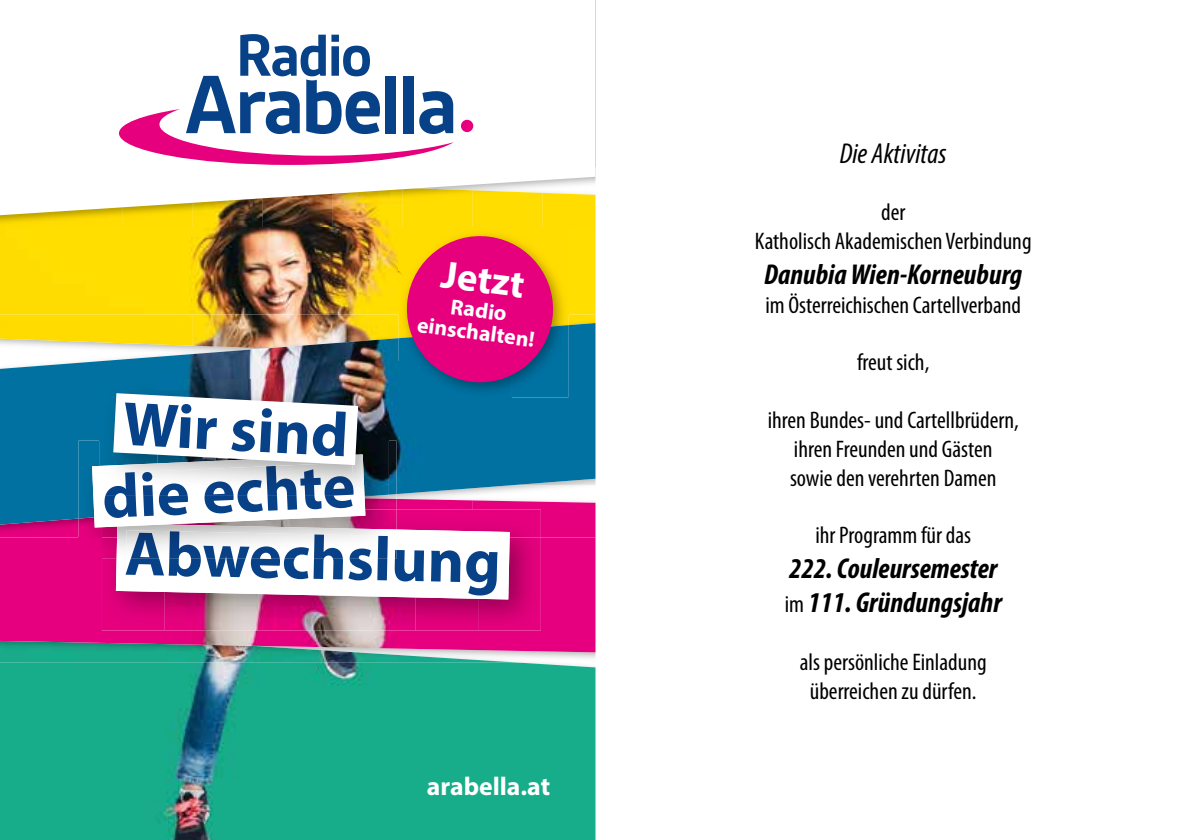
<style>
.page{position:relative;width:1191px;height:840px;background:#fff}
.page>*{position:absolute;margin:0;border:0;box-sizing:border-box;transform-origin:0 0}
.t1{font:700 62.6px "Myriad Pro";color:#074188}
.t2{font:700 38.8px "Myriad Pro";color:#fff}
.t3{font:italic 700 condensed 28.8px/34.6px "Myriad Pro";color:#000}
.t4{font:italic condensed 28.8px "Myriad Pro";color:#000}
.t5{font:700 25.8px "Myriad Pro";color:#fff}
.t6{font:condensed 24px/28.8px "Myriad Pro";color:#000;text-align:center}
.t7{font:700 21.8px/22.4px "Myriad Pro";color:#fff;text-align:center}
.s1{font-weight:400;font-style:normal;font-size:24px}
</style>
<div class="page">
<img style="left:0;top:662px;width:595px;height:177px">
<img style="left:0;top:227px;width:595px;height:87px">
<img style="left:0;top:652px;width:248px;height:10px">
<img style="left:248px;top:652px;width:265px;height:10px">
<img style="left:0;top:537px;width:595px;height:115px">
<img style="left:0;top:314px;width:193px;height:9px">
<img style="left:193px;top:314px;width:206px;height:9px">
<img style="left:568px;top:314px;width:27px;height:9px">
<img style="left:0;top:524px;width:79px;height:13px">
<img style="left:541px;top:524px;width:54px;height:13px">
<img style="left:0;top:323px;width:595px;height:201px">
<img style="left:0;top:215px;width:53px;height:12px">
<img style="left:53px;top:215px;width:70px;height:12px">
<img style="left:123px;top:215px;width:70px;height:12px">
<img style="left:193px;top:215px;width:70px;height:12px">
<img style="left:263px;top:215px;width:70px;height:12px">
<img style="left:333px;top:215px;width:69px;height:12px">
<img style="left:402px;top:215px;width:70px;height:12px">
<img style="left:472px;top:215px;width:70px;height:12px">
<img style="left:542px;top:215px;width:53px;height:12px">
<svg style="left:4px;top:103px;width:591px;height:112px"></svg>
<img style="left:102px;top:599px;width:63px;height:31px">
<img style="left:478px;top:537px;width:63px;height:93px">
<img style="left:165px;top:599px;width:125px;height:31px">
<img style="left:290px;top:599px;width:125px;height:31px">
<img style="left:415px;top:599px;width:63px;height:31px">
<img style="left:510px;top:509px;width:31px;height:28px">
<img style="left:79px;top:518px;width:13px;height:40px">
<img style="left:79px;top:440px;width:13px;height:78px">
<img style="left:100px;top:379px;width:289px;height:14px">
<svg style="left:92px;top:393px;width:418px;height:206px"></svg>
<img style="left:399px;top:228px;width:169px;height:101px">
<img style="left:399px;top:329px;width:113px;height:68px">
<img style="left:512px;top:325px;width:56px;height:72px">
<svg style="left:402px;top:231px;width:155px;height:156px;background:#c8326b"></svg>
<div style="left:461px;top:120px;width:12px;height:12px;background:#e6007d;border-radius:50%"></div>
<svg style="left:119px;top:34px;width:334px;height:131px"></svg>
<h1 class="t1" style="left:125px;top:382px;width:227px;rotate:3deg">Wir sind</h1>
<h1 class="t1" style="left:100px;top:457px;width:255px;rotate:-3deg">die echte</h1>
<h2 class="t2" style="left:444px;top:249px;width:85px;rotate:7deg">Jetzt</h2>
<p class="t7" style="left:422px;top:290px;width:120px;rotate:8deg">Radio einschalten!</p>
<h1 class="t1" style="left:125px;top:513px;width:377px;rotate:1deg">Abwechslung</h1>
<p class="t5" style="left:427px;top:768px;width:125px">arabella.at</p>
<p class="t4" style="left:839px;top:136px;width:108px">Die Aktivitas</p>
<p class="t6" style="left:755px;top:197px;width:278px">der<br>Katholisch Akademischen Verbindung</p>
<p class="t3" style="left:764px;top:256px;width:259px">Danubia Wien-Korneuburg</p>
<p class="t6" style="left:765px;top:290px;width:257px">im Österreichischen Cartellverband</p>
<p class="t6" style="left:857px;top:347px;width:74px">freut sich,</p>
<p class="t6" style="left:767px;top:405px;width:252px">ihren Bundes- und Cartellbrüdern, ihren Freunden und Gästen<br>sowie den verehrten Damen</p>
<p class="t6" style="left:815px;top:520px;width:157px">ihr Programm für das</p>
<p class="t3" style="left:784px;top:550px;width:219px">222. Couleursemester <span class="s1">im</span> 111. Gründungsjahr</p>
<p class="t6" style="left:799px;top:647px;width:188px">als persönliche Einladung überreichen zu dürfen.</p>
</div>
